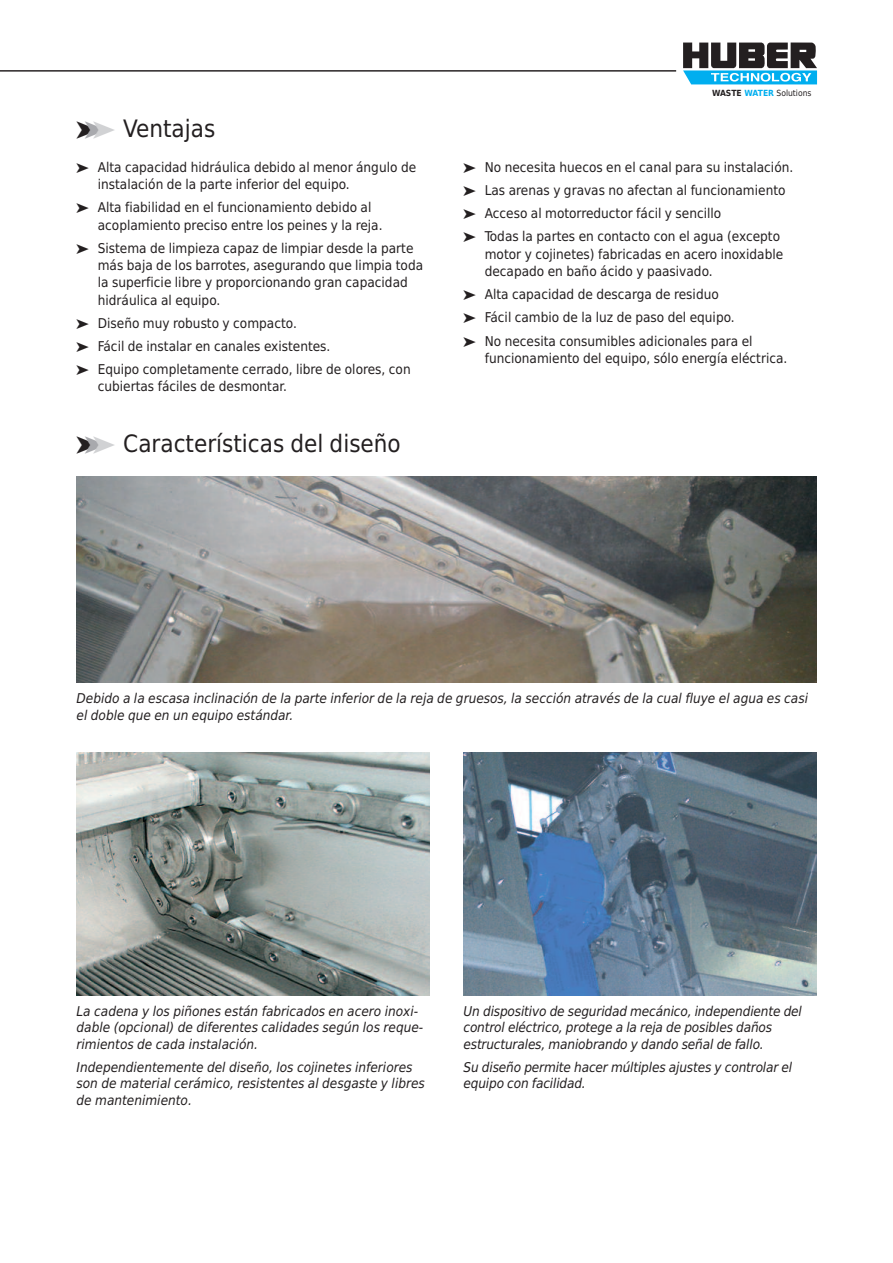
<style>
.page{position:relative;width:893px;height:1263px;background:#fff}
.page>*{position:absolute;margin:0;border:0;box-sizing:border-box;transform-origin:0 0}
.t1{font:24px "Huber Tec";color:#231f20}
.t2{font:13.5px/23.2px "Huber Tec";color:#231f20}
.t3{font:italic 13.5px/16.5px "Huber Tec";color:#231f20}
.t4{font:8.55px "Huber Tec";color:#231f20}
.s1{color:#a8a9ad}
.s2{color:#d1d2d4}
.s3{font-weight:700}
.s4{font-weight:700;color:#00aeef}
</style>
<div class="page">
<svg style="left:683px;top:43px;width:134px;height:41px"></svg>
<hr style="left:0;top:71px;width:676px;height:1px;background:#231f20">
<svg style="left:0;top:71px;width:13px;height:1px"></svg>
<img style="left:463px;top:753px;width:353px;height:242px">
<img style="left:77px;top:753px;width:352px;height:242px">
<img style="left:77px;top:476px;width:739px;height:206px">
<h1 class="t1" style="left:77px;top:115px;width:140px">➤<span class="s1">➤</span><span class="s2">➤</span> Ventajas</h1>
<p class="t2" style="left:98px;top:159px;width:320px;line-height:17.2px;text-indent:-21px">➤ Alta capacidad hidráulica debido al menor ángulo de instalación de la parte inferior del equipo.</p>
<p class="t2" style="left:98px;top:199px;width:286px;line-height:17.2px;text-indent:-21px">➤ Alta fiabilidad en el funcionamiento debido al acoplamiento preciso entre los peines y la reja.</p>
<p class="t2" style="left:98px;top:239px;width:327px;line-height:17.2px;text-indent:-21px">➤ Sistema de limpieza capaz de limpiar desde la parte más baja de los barrotes, asegurando que limpia toda la superficie libre y proporcionando gran capacidad hidráulica al equipo.</p>
<p class="t2" style="left:77px;top:311px;width:336px">➤ Diseño muy robusto y compacto.<br>➤ Fácil de instalar en canales existentes.<br>➤ Equipo completamente cerrado, libre de olores, con</p>
<p class="t2" style="left:98px;top:375px;width:191px">cubiertas fáciles de desmontar.</p>
<h1 class="t1" style="left:77px;top:430px;width:326px">➤<span class="s1">➤</span><span class="s2">➤</span> Características del diseño</h1>
<p class="t4" style="left:712px;top:86px;width:101px"><span class="s3">WASTE</span> <span class="s4">WATER</span> Solutions</p>
<p class="t2" style="left:463px;top:156px;width:331px">➤ No necesita huecos en el canal para su instalación. ➤ Las arenas y gravas no afectan al funcionamiento ➤ Acceso al motorreductor fácil y sencillo<br>➤ Todas la partes en contacto con el agua (excepto</p>
<p class="t2" style="left:485px;top:245px;width:300px;line-height:17.2px">motor y cojinetes) fabricadas en acero inoxidable decapado en baño ácido y paasivado.</p>
<p class="t2" style="left:463px;top:283px;width:291px">➤ Alta capacidad de descarga de residuo<br>➤ Fácil cambio de la luz de paso del equipo.<br>➤ No necesita consumibles adicionales para el</p>
<p class="t2" style="left:485px;top:347px;width:304px">funcionamiento del equipo, sólo energía eléctrica.</p>
<p class="t3" style="left:77px;top:690px;width:733px">Debido a la escasa inclinación de la parte inferior de la reja de gruesos, la sección através de la cual fluye el agua es casi el doble que en un equipo estándar.</p>
<p class="t3" style="left:77px;top:1003px;width:348px">La cadena y los piñones están fabricados en acero inoxi&shy;dable (opcional) de diferentes calidades según los reque&shy;rimientos de cada instalación.</p>
<p class="t3" style="left:77px;top:1059px;width:350px">Independientemente del diseño, los cojinetes inferiores son de material cerámico, resistentes al desgaste y libres de mantenimiento.</p>
<p class="t3" style="left:463px;top:1003px;width:340px">Un dispositivo de seguridad mecánico, independiente del control eléctrico, protege a la reja de posibles daños estructurales, maniobrando y dando señal de fallo.</p>
<p class="t3" style="left:463px;top:1059px;width:330px">Su diseño permite hacer múltiples ajustes y controlar el equipo con facilidad.</p>
</div>
